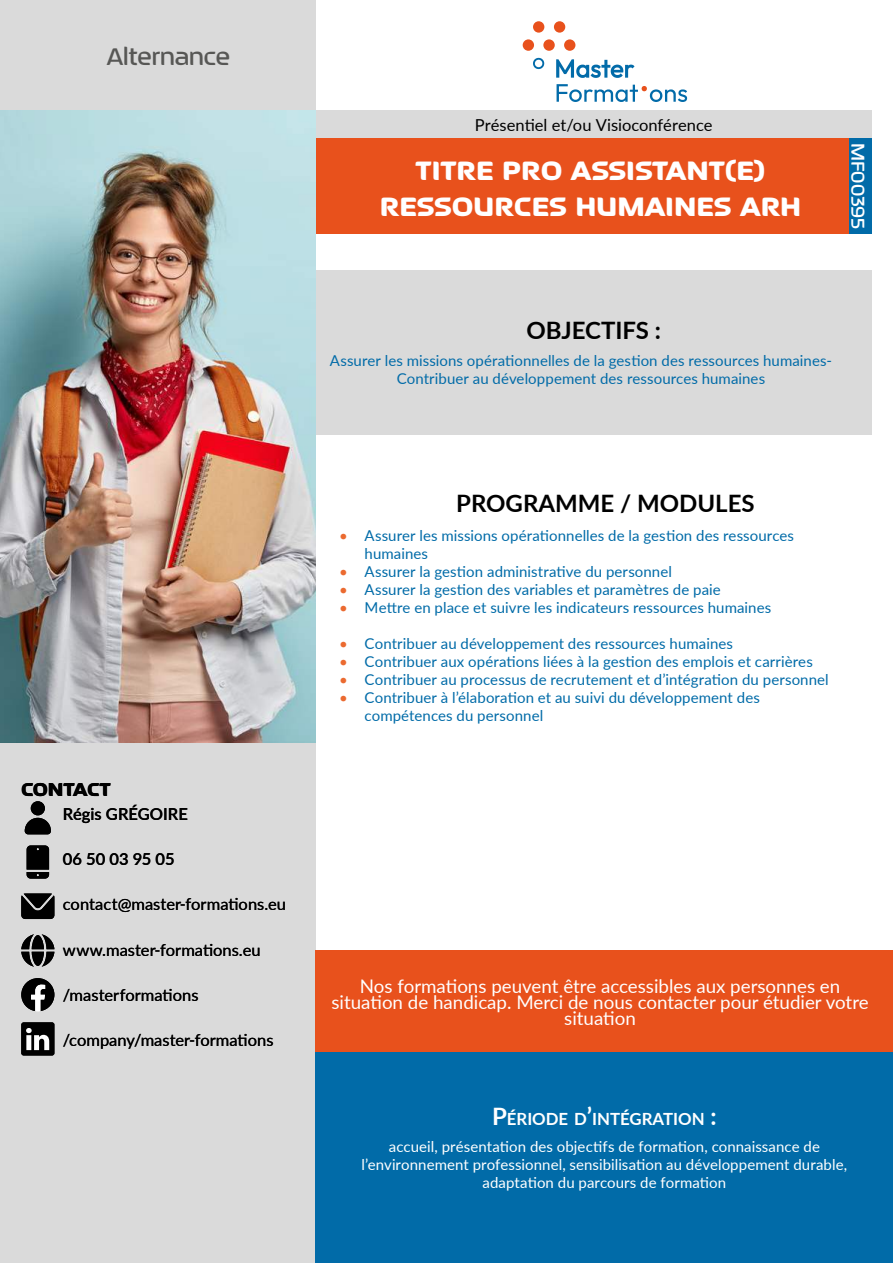
<style>
.page{position:relative;width:893px;height:1263px;background:#fff}
.page>*{position:absolute;margin:0;border:0;box-sizing:border-box;transform-origin:0 0}
.t1{font:800 30px/36px "September";color:#fff;text-align:center}
.t2{font:500 27px "September";color:#575755}
.t3{font:700 24px "Lato";color:#000}
.t4{font:700 24px "Lato";color:#000}
.t5{font:500 21px "September";color:#fff}
.t6{font:800 21px "September";letter-spacing:-.01em;color:#000}
.t7{font:18.75px/15.9px "Lato";color:#fff;text-align:center}
.t8{font:700 16.8px "Lato";color:#fff}
.t9{font:16.5px "Lato";color:#000}
.t10{font:600 16.5px "Lato";color:#000}
.t11{font:15px/18px "Lato";letter-spacing:.005em;color:#016ba8}
.t12{font:15px/18px "Lato";letter-spacing:.005em;color:#fff;text-align:center}
.s1{color:#eb6a30}
.s2{font-size:24px}
</style>
<div class="page">
<div style="left:0;top:0;width:316px;height:1263px;background:#dadada"></div>
<img style="left:0;top:111px;width:316px;height:631px">
<svg style="left:556px;top:59px;width:78px;height:19px"></svg>
<svg style="left:557px;top:84px;width:130px;height:18px"></svg>
<div style="left:533px;top:21px;width:11px;height:12px;background:#e8511c;border-radius:50%"></div>
<div style="left:554px;top:21px;width:11px;height:12px;background:#e8511c;border-radius:50%"></div>
<div style="left:523px;top:39px;width:11px;height:12px;background:#e8511c;border-radius:50%"></div>
<div style="left:564px;top:39px;width:11px;height:12px;background:#e8511c;border-radius:50%"></div>
<div style="left:543px;top:39px;width:12px;height:12px;background:#e8511c;border-radius:50%"></div>
<svg style="left:533px;top:58px;width:11px;height:11px"></svg>
<div style="left:316px;top:986px;width:577px;height:277px;background:#016ba8"></div>
<div style="left:316px;top:950px;width:577px;height:102px;background:#e8511c"></div>
<div style="left:316px;top:270px;width:556px;height:164px;background:#dadada"></div>
<div style="left:848px;top:138px;width:24px;height:96px;background:#016ba8"></div>
<div style="left:316px;top:138px;width:532px;height:96px;background:#e8511c"></div>
<div style="left:316px;top:111px;width:556px;height:27px;background:#dadada"></div>
<div style="left:31px;top:801px;width:14px;height:14px;background:#000;border-radius:50%"></div>
<svg style="left:25px;top:818px;width:26px;height:16px"></svg>
<svg style="left:27px;top:845px;width:22px;height:34px"></svg>
<svg style="left:21px;top:893px;width:33px;height:26px"></svg>
<svg style="left:21px;top:934px;width:33px;height:33px"></svg>
<svg style="left:21px;top:978px;width:33px;height:33px"></svg>
<div style="left:21px;top:1022px;width:33px;height:33px;background:#000;border-radius:2px"></div>
<svg style="left:26px;top:1028px;width:23px;height:22px"></svg>
<h2 class="t2" style="left:107px;top:40px;width:125px">Alternance</h2>
<h3 class="t6" style="left:21px;top:776px;width:91px">CONTACT</h3>
<p class="t10" style="left:63px;top:804px;width:126px">Régis GRÉGOIRE</p>
<p class="t10" style="left:63px;top:850px;width:113px">06 50 03 95 05</p>
<p class="t9" style="left:63px;top:893px;width:225px">contact@master-forma琀椀ons.eu</p>
<p class="t9" style="left:63px;top:938px;width:199px">www.master-forma琀椀ons.eu</p>
<p class="t9" style="left:63px;top:983px;width:137px">/masterforma琀椀ons</p>
<p class="t9" style="left:63px;top:1028px;width:212px">/company/master-forma琀椀ons</p>
<p class="t9" style="left:475px;top:113px;width:239px">Présen琀椀el et/ou Visioconférence</p>
<h1 class="t1" style="left:380px;top:152px;width:423px">TITRE PRO ASSISTANT(E)<br>RESSOURCES HUMAINES ARH</h1>
<h3 class="t5" style="left:871px;top:143px;width:88px;rotate:90deg">MF00395</h3>
<h3 class="t4" style="left:526px;top:317px;width:136px">OBJECTIFS :</h3>
<p class="t11" style="left:330px;top:351px;width:503px;text-align:center">Assurer les missions opéra琀椀onnelles de la ges琀椀on des ressources humaines-<br>Contribuer au développement des ressources humaines</p>
<h3 class="t3" style="left:456px;top:490px;width:300px">PROGRAMME / MODULES</h3>
<p class="t11" style="left:365px;top:525px;width:431px;text-indent:-26px"><span class="s1">•</span> Assurer les missions opéra琀椀onnelles de la ges琀椀on des ressources humaines</p>
<p class="t11" style="left:339px;top:561px;width:334px"><span class="s1">•</span> Assurer la ges琀椀on administra琀椀ve du personnel</p>
<p class="t11" style="left:339px;top:579px;width:383px"><span class="s1">•</span> Assurer la ges琀椀on des variables et paramètres de paie</p>
<p class="t11" style="left:339px;top:597px;width:434px"><span class="s1">•</span> Me琀琀re en place et suivre les indicateurs ressources humaines</p>
<p class="t11" style="left:339px;top:633px;width:395px"><span class="s1">•</span> Contribuer au développement des ressources humaines</p>
<p class="t11" style="left:339px;top:651px;width:475px"><span class="s1">•</span> Contribuer aux opéra琀椀ons liées à la ges琀椀on des emplois et carrières</p>
<p class="t11" style="left:339px;top:669px;width:491px"><span class="s1">•</span> Contribuer au processus de recrutement et d’intégra琀椀on du personnel</p>
<p class="t11" style="left:365px;top:687px;width:397px;text-indent:-26px"><span class="s1">•</span> Contribuer à l’élabora琀椀on et au suivi du développement des compétences du personnel</p>
<p class="t7" style="left:331px;top:977px;width:539px">Nos forma琀椀ons peuvent être accessibles aux personnes en<br>situa琀椀on de handicap. Merci de nous contacter pour étudier votre situa琀椀on</p>
<p class="t8" style="left:492px;top:1109px;width:226px"><span class="s2">P</span>ÉRIODE D<span class="s2">’</span>INTÉGRATION <span class="s2">:</span></p>
<p class="t12" style="left:362px;top:1137px;width:487px">accueil, présenta琀椀on des objec琀椀fs de forma琀椀on, connaissance de l’environnement professionnel, sensibilisa琀椀on au développement durable, adapta琀椀on du parcours de forma琀椀on</p>
</div>
